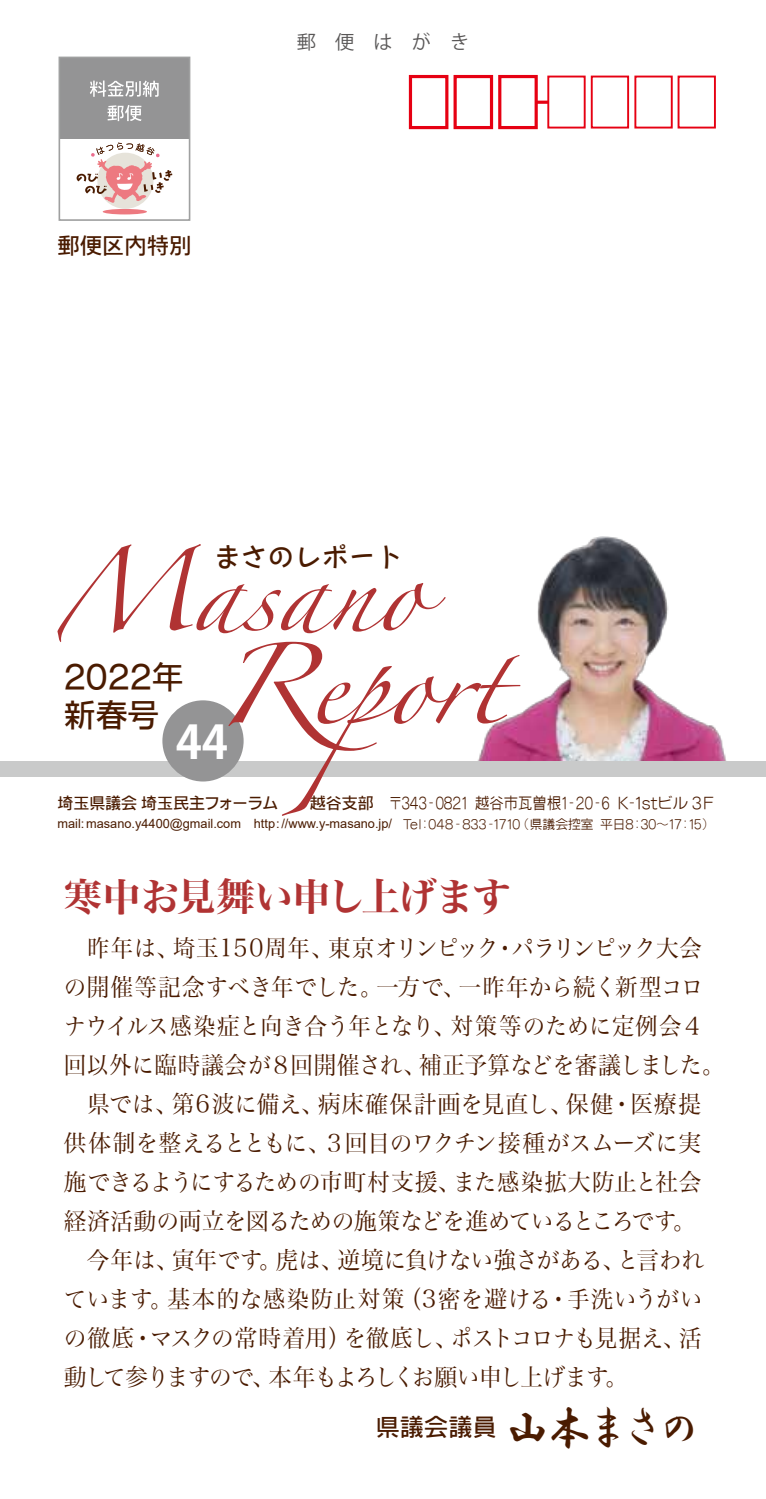
<style>
.page{position:relative;width:766px;height:1499px;background:#fff}
.page>*{position:absolute;margin:0;border:0;box-sizing:border-box;transform-origin:0 0}
.t1{font:700 45.9px "Koz Go Pro";color:#fff}
.t2{font:38.25px "Hiragino Min W7 90 msp RKSJ H";letter-spacing:-.035em;color:#b03333}
.t3{font:31.95px/38.2px "NIS S4 P 83 pv RKSJ H";color:#4a1b00}
.t4{font:27px "NIS WS4 RKSJ H";color:#4a1b00}
.t5{font:23.85px/39.1px "Hiragino Min W3 90 msp RKSJ H";letter-spacing:-.015em;color:#4a1b00;scale:.94 1}
.t6{font:23.85px "NIS S4 P 83 pv RKSJ H";letter-spacing:.015em;color:#4a1b00}
.t7{font:22.28px "NIS S4 P 83 pv RKSJ H";color:#4a1b00}
.t8{font:19.12px "Koz Go Pro";color:#595757}
.t9{font:15.97px "NIS S1 P 83 pv RKSJ H";color:#4a1b00;scale:.85 1}
.t10{font:15.97px "NIS S4 P 83 pv RKSJ H";color:#4a1b00}
.t11{font:12.83px "Arial";color:#4a1b00}
.s1{font-family:"NIS S4 P 83 pv RKSJ H"}
.s2{font-family:"NIS S1 P 83 pv RKSJ H"}
.s3{font-family:"HG Gyoshotai";font-size:49.05px}
</style>
<div class="page">
<img style="left:520px;top:536px;width:207px;height:225px">
<div style="left:677px;top:76px;width:38px;height:53px;border:2px solid #e60012"></div>
<div style="left:634px;top:76px;width:38px;height:53px;border:2px solid #e60012"></div>
<div style="left:590px;top:76px;width:39px;height:53px;border:2px solid #e60012"></div>
<div style="left:547px;top:76px;width:38px;height:53px;border:2px solid #e60012"></div>
<div style="left:498px;top:75px;width:39px;height:54px;border:3px solid #e60012"></div>
<div style="left:453px;top:75px;width:40px;height:54px;border:3px solid #e60012"></div>
<div style="left:409px;top:75px;width:39px;height:54px;border:3px solid #e60012"></div>
<svg style="left:536px;top:101px;width:12px;height:3px"></svg>
<div style="left:0;top:761px;width:765px;height:16px;background:#c9caca"></div>
<svg style="left:57px;top:544px;width:463px;height:272px"></svg>
<div style="left:59px;top:57px;width:130px;height:82px;background:#949495"></div>
<div style="left:58px;top:57px;width:132px;height:164px;border:2px solid #9fa0a0"></div>
<svg style="left:90px;top:81px;width:69px;height:16px"></svg>
<svg style="left:107px;top:105px;width:34px;height:16px"></svg>
<div style="left:97px;top:153px;width:56px;height:56px;background:#e6e3da;border-radius:50%"></div>
<div style="left:103px;top:209px;width:44px;height:5px;background:#ed7980;border-radius:50%"></div>
<svg style="left:77px;top:143px;width:95px;height:60px"></svg>
<p class="t7" style="left:57px;top:234px;width:135px">郵便区内特別</p>
<p class="t8" style="left:297px;top:29px;width:174px">郵　便　は　が　き</p>
<p class="t4" style="left:213px;top:543px;width:191px">まさのレポート</p>
<h3 class="t3" style="left:64px;top:658px;width:121px">2022年新春号</h3>
<h1 class="t1" style="left:176px;top:712px;width:54px">44</h1>
<p class="t10" style="left:57px;top:795px;width:222px">埼玉県議会 埼玉民主フォーラム</p>
<p class="t9" style="left:310px;top:795px;width:476px"><span class="s1">越谷支部　</span>〒343-0821 越谷市瓦曽根1-20-6 K-１ｓｔビル 3F</p>
<p class="t11" style="left:57px;top:815px;width:654px">mail: masano.y4400@gmail.com http: //www.y-masano.jp/ <span class="s2">Tel:048-833-1710（県議会控室 平日8：30～17：15）</span></p>
<h2 class="t2" style="left:64px;top:877px;width:448px">寒中お見舞い申し上げます</h2>
<p class="t5" style="left:64px;top:929px;width:704px;text-indent:23px">昨年は、埼玉150周年、東京オリンピック・パラリンピック大会の開催等記念すべき年でした。一方で、一昨年から続く新型コロナウイルス感染症と向き合う年となり、対策等のために定例会４回以外に臨時議会が８回開催され、補正予算などを審議しました。　県では、第6波に備え、病床確保計画を見直し、保健・医療提供体制を整えるとともに、３回目のワクチン接種がスムーズに実施できるようにするための市町村支援、また感染拡大防止と社会経済活動の両立を図るための施策などを進めているところです。<br>　今年は、寅年です。虎は、逆境に負けない強さがある、と言われています。基本的な感染防止対策（3密を避ける・手洗いうがいの徹底・マスクの常時着用）を徹底し、ポストコロナも見据え、活動して参りますので、本年もよろしくお願い申し上げます。</p>
<p class="t6" style="left:376px;top:1415px;width:327px">県議会議員<span class="s3">山本まさの</span></p>
</div>
